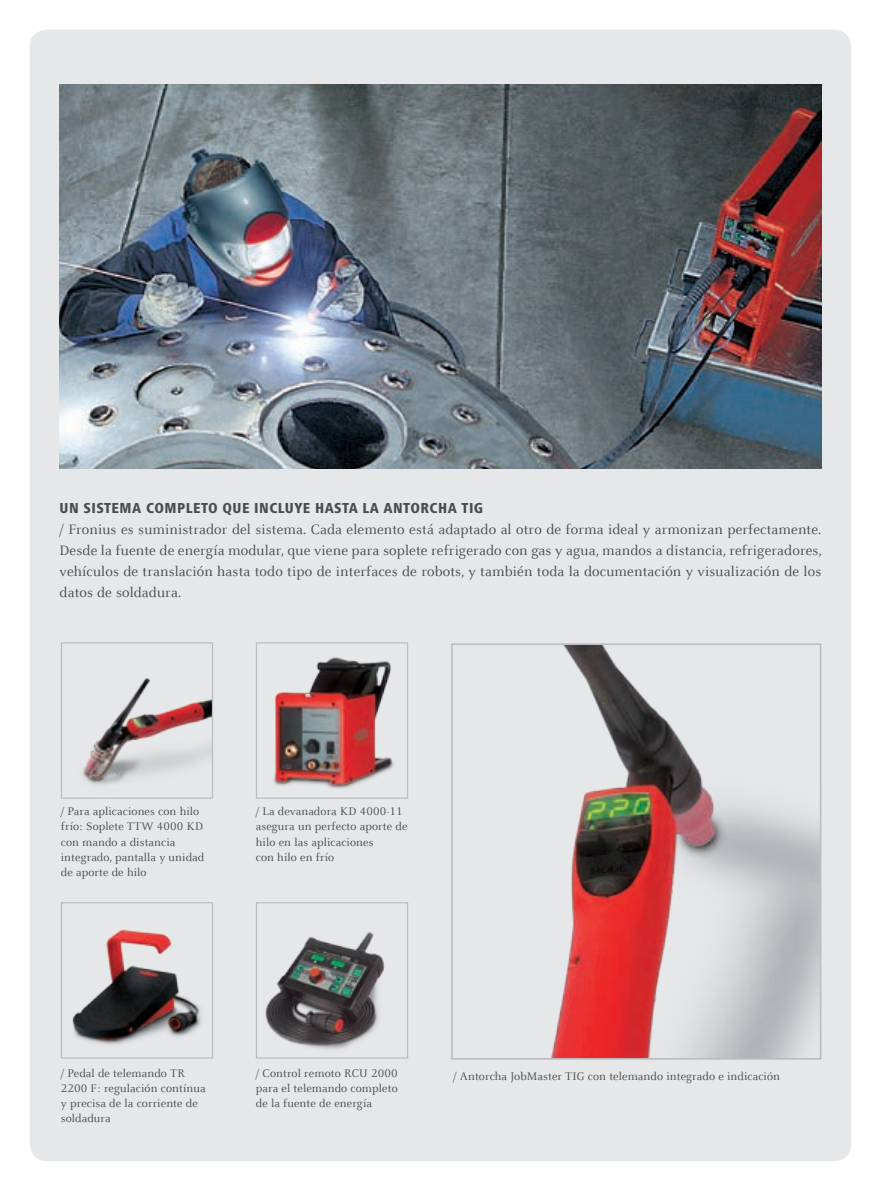
<style>
.page{position:relative;width:881px;height:1191px;background:#fff}
.page>*{position:absolute;margin:0;border:0;box-sizing:border-box;transform-origin:0 0}
.t1{font:15px/21px "Celeste Offc Pro";letter-spacing:.01em;color:#4b4c4d;text-align:justify}
.t2{font:800 condensed 15px "Frutiger Next LTW1 G";letter-spacing:.03em;color:#4b4c4d}
.t3{font:12.15px/15.1px "Celeste Offc Pro";letter-spacing:.01em;color:#4b4c4d}
</style>
<div class="page">
<div style="left:30px;top:30px;width:820px;height:1131px;background:#e6e7e9;border-radius:17px"></div>
<img style="left:551px;top:646px;width:267px;height:410px">
<div style="left:451px;top:643px;width:370px;height:416px;border:2px solid #bcbdc0"></div>
<img style="left:82px;top:678px;width:129px;height:107px">
<div style="left:61px;top:642px;width:152px;height:156px;border:1px solid #bcbdc0"></div>
<img style="left:273px;top:657px;width:121px;height:132px">
<div style="left:256px;top:642px;width:152px;height:156px;border:1px solid #bcbdc0"></div>
<img style="left:72px;top:929px;width:129px;height:116px">
<div style="left:61px;top:902px;width:152px;height:156px;border:1px solid #bcbdc0"></div>
<img style="left:265px;top:932px;width:120px;height:117px">
<div style="left:256px;top:902px;width:152px;height:156px;border:1px solid #bcbdc0"></div>
<img style="left:60px;top:85px;width:761px;height:383px">
<p class="t2" style="left:60px;top:499px;width:410px">UN SISTEMA COMPLETO QUE INCLUYE HASTA LA ANTORCHA TIG</p>
<p class="t1" style="left:60px;top:518px;width:763px">/ Fronius es suministrador del sistema. Cada elemento está adaptado al otro de forma ideal y armonizan perfectamente.<br>Desde la fuente de energía modular, que viene para soplete refrigerado con gas y agua, mandos a distancia, refrigeradores, vehículos de translación hasta todo tipo de interfaces de robots, y también toda la documentación y visualización de los datos de soldadura.</p>
<p class="t3" style="left:61px;top:803px;width:145px">/ Para aplicaciones con hilo frío: Soplete TTW 4000 KD con mando a distancia integrado, pantalla y unidad de aporte de hilo</p>
<p class="t3" style="left:256px;top:803px;width:153px">/ La devanadora KD 4000-11 asegura un perfecto aporte de hilo en las aplicaciones<br>con hilo en frío</p>
<p class="t3" style="left:61px;top:1065px;width:146px">/ Pedal de telemando TR<br>2200 F: regulación contínua y precisa de la corriente de soldadura</p>
<p class="t3" style="left:256px;top:1065px;width:143px;text-align:justify">/ Control remoto RCU 2000 para el telemando completo de la fuente de energía</p>
<p class="t3" style="left:453px;top:1068px;width:328px">/ Antorcha JobMaster TIG con telemando integrado e indicación</p>
</div>
